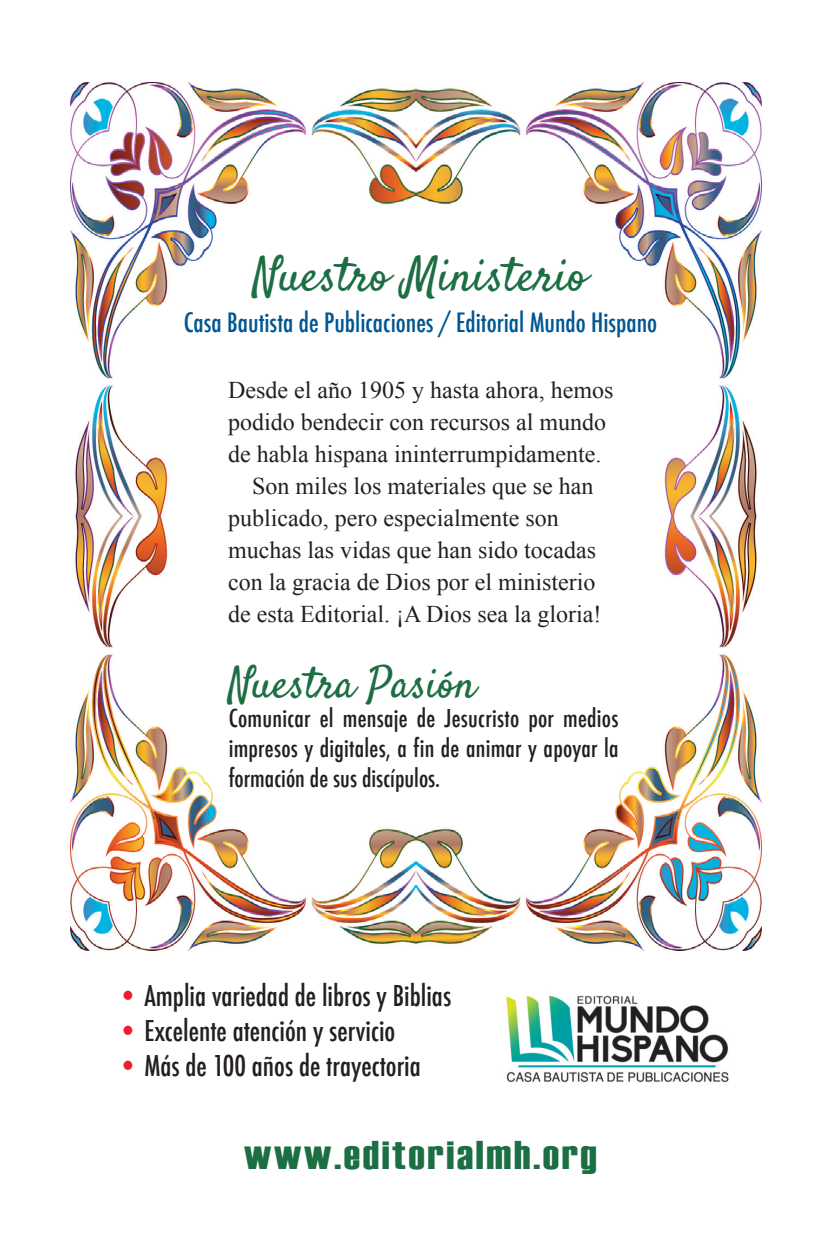
<style>
.page{position:relative;width:828px;height:1260px;background:#fff}
.page>*{position:absolute;margin:0;border:0;box-sizing:border-box;transform-origin:0 0}
.t1{font:48px "Satisfy";color:#1c6e43}
.t2{font:44px "Satisfy";color:#1c6e43}
.t3{font:40px "Haettenschweiler";letter-spacing:.06em;color:#1c6e43;scale:1.14 1}
.t4{font:500 condensed 28px "Futura";color:#231f20}
.t5{font:500 condensed 26px "Futura";color:#015692}
.t6{font:24px "Times New Roman";color:#231f20}
.t7{font:500 condensed 24px/30px "Futura";letter-spacing:.005em;color:#231f20;text-align:justify}
.s1{color:#ed1c30}
</style>
<div class="page">
<img style="left:71px;top:83px;width:691px;height:868px">
<img style="left:506px;top:995px;width:222px;height:88px">
<div style="left:218px;top:371px;width:412px;height:272px;background:#fff"></div>
<h1 class="t1" style="left:253px;top:245px;width:336px">Nuestro Ministerio</h1>
<p class="t5" style="left:184px;top:306px;width:475px">Casa Bautista de Publicaciones / Editorial Mundo Hispano</p>
<p class="t6" style="left:228px;top:376px;width:387px">Desde el año 1905 y hasta ahora, hemos</p>
<p class="t6" style="left:228px;top:408px;width:379px">podido bendecir con recursos al mundo</p>
<p class="t6" style="left:228px;top:440px;width:375px">de habla hispana ininterrumpidamente.</p>
<p class="t6" style="left:252px;top:472px;width:343px">Son miles los materiales que se han</p>
<p class="t6" style="left:228px;top:504px;width:332px">publicado, pero especialmente son</p>
<p class="t6" style="left:228px;top:536px;width:369px">muchas las vidas que han sido tocadas</p>
<p class="t6" style="left:228px;top:568px;width:369px">con la gracia de Dios por el ministerio</p>
<p class="t6" style="left:228px;top:600px;width:375px">de esta Editorial. ¡A Dios sea la gloria!</p>
<h2 class="t2" style="left:229px;top:656px;width:249px">Nuestra Pasión</h2>
<p class="t7" style="left:229px;top:703px;width:391px">Comunicar el mensaje de Jesucristo por medios impresos y digitales, a fin de animar y apoyar la formación de sus discípulos.</p>
<p class="t4" style="left:118px;top:979px;width:335px"><span class="s1">•</span> Amplia variedad de libros y Biblias</p>
<p class="t4" style="left:118px;top:1014px;width:279px"><span class="s1">•</span> Excelente atención y servicio</p>
<p class="t4" style="left:118px;top:1049px;width:305px"><span class="s1">•</span> Más de 100 años de trayectoria</p>
<h3 class="t3" style="left:244px;top:1134px;width:311px">www.editorialmh.org</h3>
</div>
